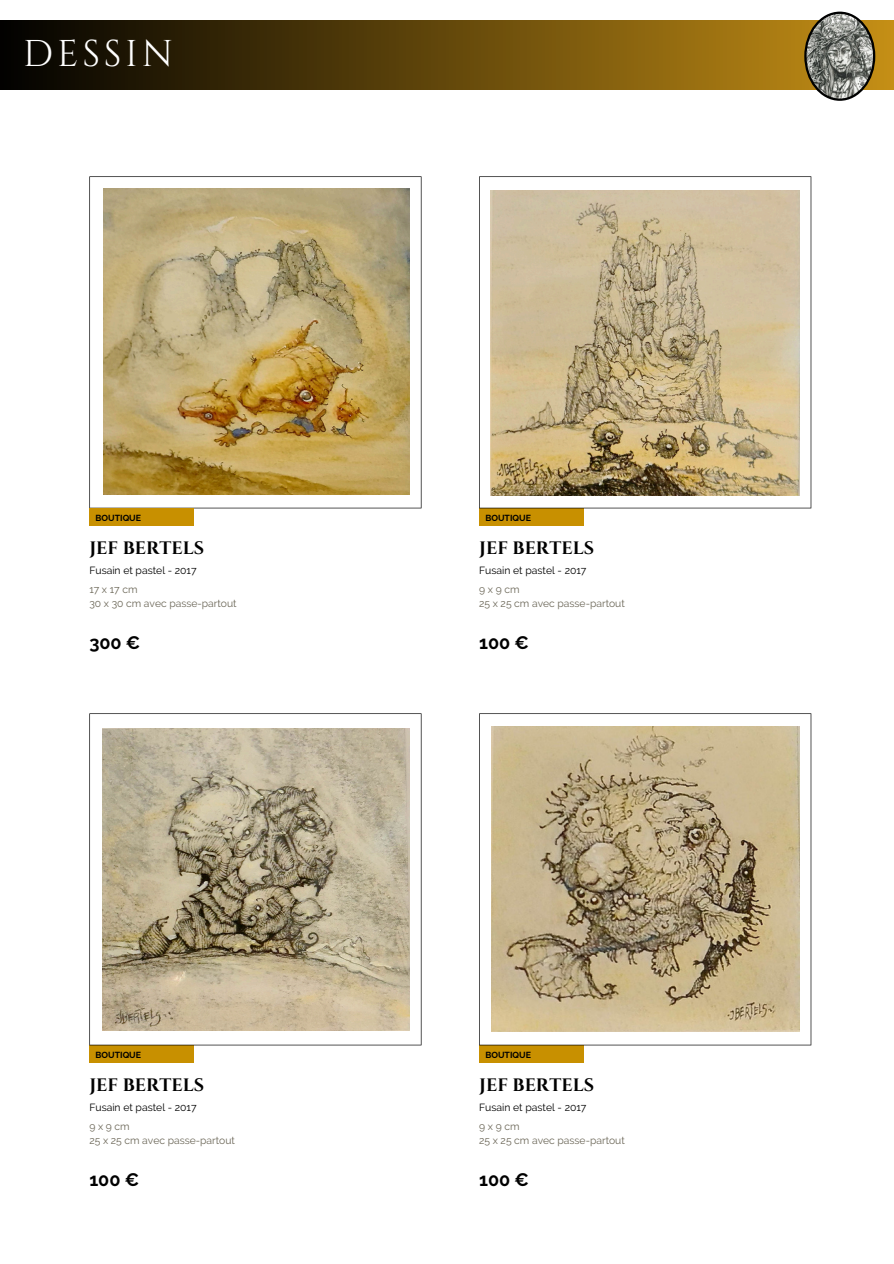
<style>
.page{position:relative;width:894px;height:1264px;background:#fff}
.page>*{position:absolute;margin:0;border:0;box-sizing:border-box;transform-origin:0 0}
.t1{font:37.2px "Cinzel";letter-spacing:.1em;color:#fff}
.t2{font:700 18px "Cinzel";color:#000}
.t3{font:700 18px "Raleway";color:#000}
.t4{font:10.35px/13.8px "Raleway";color:#6b6657}
.t5{font:10.35px "Raleway";color:#000}
.t6{font:700 8.7px "Raleway";color:#000}
</style>
<div class="page">
<div style="left:0;top:20px;width:893px;height:69px;background:linear-gradient(to right,#010100,#c58f16)"></div>
<svg style="left:804px;top:12px;width:71px;height:89px;background:#908d7f"></svg>
<div style="left:479px;top:508px;width:104px;height:18px;background:#c89000"></div>
<svg style="left:479px;top:176px;width:332px;height:332px"></svg>
<img style="left:490px;top:190px;width:309px;height:305px">
<div style="left:89px;top:1045px;width:105px;height:17px;background:#c89000"></div>
<svg style="left:89px;top:713px;width:332px;height:332px"></svg>
<div style="left:479px;top:1045px;width:104px;height:17px;background:#c89000"></div>
<img style="left:102px;top:728px;width:307px;height:302px">
<svg style="left:479px;top:713px;width:332px;height:332px;background:#c1b192"></svg>
<svg style="left:89px;top:176px;width:332px;height:332px;background:#c1ac7b"></svg>
<div style="left:89px;top:508px;width:105px;height:18px;background:#c89000"></div>
<p class="t1" style="left:23px;top:30px;width:151px">DESSIN</p>
<p class="t6" style="left:96px;top:513px;width:47px">BOUTIQUE</p>
<p class="t2" style="left:89px;top:536px;width:116px">JEF BERTELS</p>
<h2 class="t5" style="left:89px;top:564px;width:109px">Fusain et pastel - 2017</h2>
<h4 class="t4" style="left:89px;top:582px;width:149px">17 x 17 cm<br>30 x 30 cm avec passe-partout</h4>
<h4 class="t3" style="left:89px;top:632px;width:52px">300 €</h4>
<h4 class="t6" style="left:96px;top:1049px;width:47px">BOUTIQUE</h4>
<h4 class="t2" style="left:89px;top:1073px;width:116px">JEF BERTELS</h4>
<h3 class="t5" style="left:89px;top:1101px;width:109px">Fusain et pastel - 2017</h3>
<p class="t4" style="left:89px;top:1119px;width:147px">9x9cm<br>25 x 25 cm avec passe-partout</p>
<p class="t3" style="left:89px;top:1168px;width:51px">100 €</p>
<h1 class="t6" style="left:485px;top:513px;width:47px">BOUTIQUE</h1>
<p class="t2" style="left:479px;top:536px;width:116px">JEF BERTELS</p>
<p class="t5" style="left:479px;top:564px;width:109px">Fusain et pastel - 2017</p>
<p class="t4" style="left:479px;top:582px;width:147px">9x9cm<br>25 x 25 cm avec passe-partout</p>
<h2 class="t3" style="left:479px;top:632px;width:51px">100 €</h2>
<p class="t6" style="left:485px;top:1049px;width:47px">BOUTIQUE</p>
<h2 class="t2" style="left:479px;top:1073px;width:116px">JEF BERTELS</h2>
<h4 class="t5" style="left:479px;top:1101px;width:109px">Fusain et pastel - 2017</h4>
<h4 class="t4" style="left:479px;top:1119px;width:147px">9x9cm<br>25 x 25 cm avec passe-partout</h4>
<h3 class="t3" style="left:479px;top:1168px;width:51px">100 €</h3>
</div>
